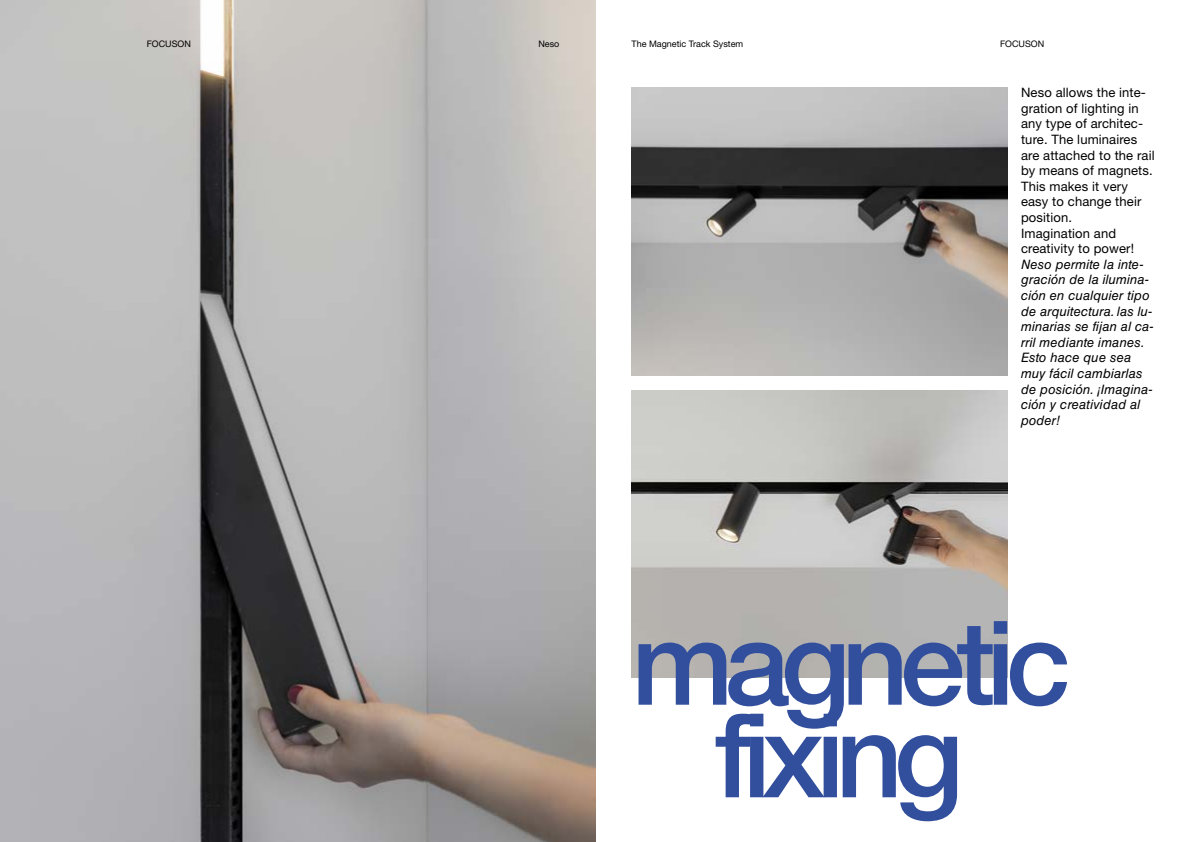
<style>
.page{position:relative;width:1191px;height:842px;background:#fff}
.page>*{position:absolute;margin:0;border:0;box-sizing:border-box;transform-origin:0 0}
.t1{font:500 117px/92.6px "Helvetica Neue LT Std";letter-spacing:-.075em;color:#324f9e;text-align:center}
.t2{font:italic 13px/15.6px "Helvetica LT Std";letter-spacing:.01em;color:#000}
.t3{font:13px/15.6px "Helvetica Neue LT Std";letter-spacing:.01em;color:#000}
.t4{font:9px "Helvetica Neue LT Std";color:#000}
</style>
<div class="page">
<img style="left:0;top:0;width:595px;height:842px">
<img style="left:631px;top:88px;width:376px;height:288px">
<img style="left:631px;top:390px;width:376px;height:288px">
<p class="t4" style="left:147px;top:39px;width:46px">FOCUSON</p>
<p class="t4" style="left:538px;top:39px;width:22px">Neso</p>
<p class="t4" style="left:631px;top:39px;width:113px">The Magnetic Track System</p>
<p class="t4" style="left:1000px;top:39px;width:46px">FOCUSON</p>
<p class="t3" style="left:1021px;top:85px;width:135px">Neso allows the inte&shy;gration of lighting in any type of architec&shy;ture. The luminaires are attached to the rail by means of magnets.<br>This makes it very easy to change their position.<br>Imagination and creativity to power!</p>
<p class="t2" style="left:1021px;top:256px;width:134px">Neso permite la inte&shy;gración de la ilumina&shy;ción en cualquier tipo de arquitectura. las lu&shy;minarias se fijan al ca&shy;rril mediante imanes.<br>Esto hace que sea muy fácil cambiarlas de posición. ¡Imagina&shy;ción y creatividad al poder!</p>
<h1 class="t1" style="left:631px;top:616px;width:441px">magnetic fixing</h1>
</div>
